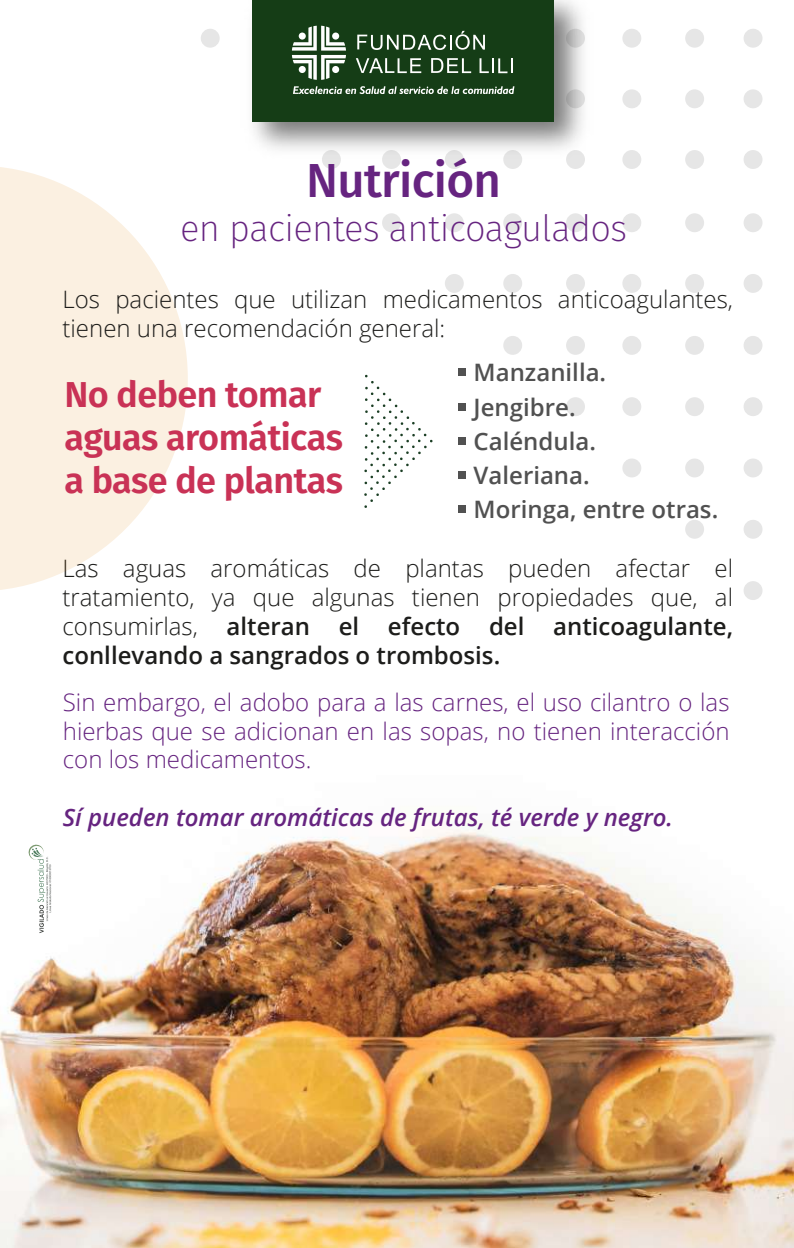
<style>
.page{position:relative;width:794px;height:1248px;background:#fff}
.page>*{position:absolute;margin:0;border:0;box-sizing:border-box;transform-origin:0 0}
.t1{font:500 47.6px "Fira Sans";letter-spacing:-.015em;color:#662480}
.t2{font:200 36.4px "Fira Sans";letter-spacing:-.015em;color:#662480}
.t3{font:600 36px/43.2px "Fira Sans";letter-spacing:-.015em;color:#c93256}
.t4{font:300 24px/28.8px "Open Sans";color:#1d1d1b;text-align:justify}
.t5{font:300 24px/28.8px "Open Sans";color:#662480;text-align:justify}
.t6{font:600 24px/34px "Open Sans";color:#515151}
.t7{font:italic 600 24px "Open Sans";color:#662480}
.s1{font-weight:600}
</style>
<div class="page">
<img style="left:0;top:821px;width:794px;height:426px">
<svg style="left:28px;top:843px;width:23px;height:90px"></svg>
<div style="left:743px;top:29px;width:19px;height:19px;background:#e6e6e6;border-radius:50%"></div>
<div style="left:685px;top:29px;width:19px;height:19px;background:#e6e6e6;border-radius:50%"></div>
<div style="left:622px;top:29px;width:19px;height:19px;background:#e6e6e6;border-radius:50%"></div>
<div style="left:201px;top:29px;width:19px;height:19px;background:#e6e6e6;border-radius:50%"></div>
<div style="left:743px;top:89px;width:19px;height:19px;background:#e6e6e6;border-radius:50%"></div>
<div style="left:685px;top:89px;width:19px;height:19px;background:#e6e6e6;border-radius:50%"></div>
<div style="left:622px;top:89px;width:19px;height:19px;background:#e6e6e6;border-radius:50%"></div>
<div style="left:743px;top:150px;width:19px;height:19px;background:#e6e6e6;border-radius:50%"></div>
<div style="left:685px;top:150px;width:19px;height:19px;background:#e6e6e6;border-radius:50%"></div>
<div style="left:622px;top:150px;width:19px;height:19px;background:#e6e6e6;border-radius:50%"></div>
<div style="left:566px;top:150px;width:19px;height:19px;background:#e6e6e6;border-radius:50%"></div>
<div style="left:503px;top:150px;width:19px;height:19px;background:#e6e6e6;border-radius:50%"></div>
<div style="left:445px;top:150px;width:19px;height:19px;background:#e6e6e6;border-radius:50%"></div>
<div style="left:382px;top:150px;width:19px;height:19px;background:#e6e6e6;border-radius:50%"></div>
<div style="left:322px;top:150px;width:19px;height:19px;background:#e6e6e6;border-radius:50%"></div>
<div style="left:743px;top:213px;width:19px;height:19px;background:#e6e6e6;border-radius:50%"></div>
<div style="left:685px;top:213px;width:19px;height:19px;background:#e6e6e6;border-radius:50%"></div>
<div style="left:622px;top:213px;width:19px;height:19px;background:#e6e6e6;border-radius:50%"></div>
<div style="left:566px;top:213px;width:19px;height:19px;background:#e6e6e6;border-radius:50%"></div>
<div style="left:503px;top:213px;width:19px;height:19px;background:#e6e6e6;border-radius:50%"></div>
<div style="left:445px;top:213px;width:19px;height:19px;background:#e6e6e6;border-radius:50%"></div>
<div style="left:382px;top:213px;width:19px;height:19px;background:#e6e6e6;border-radius:50%"></div>
<div style="left:743px;top:274px;width:19px;height:19px;background:#e6e6e6;border-radius:50%"></div>
<div style="left:685px;top:274px;width:19px;height:19px;background:#e6e6e6;border-radius:50%"></div>
<div style="left:622px;top:274px;width:19px;height:19px;background:#e6e6e6;border-radius:50%"></div>
<div style="left:566px;top:274px;width:19px;height:19px;background:#e6e6e6;border-radius:50%"></div>
<div style="left:503px;top:274px;width:19px;height:19px;background:#e6e6e6;border-radius:50%"></div>
<div style="left:445px;top:274px;width:19px;height:19px;background:#e6e6e6;border-radius:50%"></div>
<div style="left:743px;top:336px;width:19px;height:19px;background:#e6e6e6;border-radius:50%"></div>
<div style="left:685px;top:336px;width:19px;height:19px;background:#e6e6e6;border-radius:50%"></div>
<div style="left:622px;top:336px;width:19px;height:19px;background:#e6e6e6;border-radius:50%"></div>
<div style="left:566px;top:336px;width:19px;height:19px;background:#e6e6e6;border-radius:50%"></div>
<div style="left:503px;top:336px;width:19px;height:19px;background:#e6e6e6;border-radius:50%"></div>
<div style="left:743px;top:397px;width:19px;height:19px;background:#e6e6e6;border-radius:50%"></div>
<div style="left:685px;top:397px;width:19px;height:19px;background:#e6e6e6;border-radius:50%"></div>
<div style="left:622px;top:397px;width:19px;height:19px;background:#e6e6e6;border-radius:50%"></div>
<div style="left:566px;top:397px;width:19px;height:19px;background:#e6e6e6;border-radius:50%"></div>
<div style="left:743px;top:458px;width:19px;height:19px;background:#e6e6e6;border-radius:50%"></div>
<div style="left:685px;top:458px;width:19px;height:19px;background:#e6e6e6;border-radius:50%"></div>
<div style="left:622px;top:458px;width:19px;height:19px;background:#e6e6e6;border-radius:50%"></div>
<div style="left:743px;top:520px;width:19px;height:18px;background:#e6e6e6;border-radius:50%"></div>
<div style="left:685px;top:520px;width:19px;height:18px;background:#e6e6e6;border-radius:50%"></div>
<div style="left:743px;top:581px;width:19px;height:19px;background:#e6e6e6;border-radius:50%"></div>
<img style="left:253px;top:0;width:332px;height:166px">
<div style="left:252px;top:0;width:302px;height:122px;background:#153d16"></div>
<svg style="left:357px;top:31px;width:128px;height:19px"></svg>
<svg style="left:356px;top:58px;width:65px;height:15px"></svg>
<svg style="left:431px;top:58px;width:40px;height:15px"></svg>
<svg style="left:479px;top:58px;width:33px;height:15px"></svg>
<svg style="left:293px;top:86px;width:221px;height:8px"></svg>
<svg style="left:292px;top:26px;width:54px;height:54px"></svg>
<svg style="left:0;top:167px;width:188px;height:423px;fill:#fbf0e1"></svg>
<div style="left:458px;top:368px;width:8px;height:8px;background:#515151"></div>
<div style="left:458px;top:403px;width:8px;height:7px;background:#515151"></div>
<div style="left:458px;top:437px;width:8px;height:7px;background:#515151"></div>
<div style="left:458px;top:471px;width:8px;height:8px;background:#515151"></div>
<div style="left:458px;top:505px;width:8px;height:7px;background:#515151"></div>
<svg style="left:364px;top:374px;width:69px;height:134px"></svg>
<h1 class="t1" style="left:306px;top:142px;width:196px">Nutrición</h1>
<h2 class="t2" style="left:180px;top:202px;width:448px">en pacientes anticoagulados</h2>
<p class="t4" style="left:63px;top:284px;width:672px">Los pacientes que utilizan medicamentos anticoagulantes, tienen una recomendación general:</p>
<h3 class="t3" style="left:64px;top:371px;width:280px">No deben tomar aguas aromáticas a base de plantas</h3>
<p class="t6" style="left:473px;top:355px;width:246px">Manzanilla.<br>Jengibre.<br>Caléndula.<br>Valeriana.<br>Moringa, entre otras.</p>
<p class="t4" style="left:63px;top:553px;width:672px">Las aguas aromáticas de plantas pueden afectar el tratamiento, ya que algunas tienen propiedades que, al consumirlas, <span class="s1">alteran el efecto del anticoagulante, conllevando a sangrados o trombosis.</span></p>
<p class="t5" style="left:63px;top:687px;width:668px">Sin embargo, el adobo para a las carnes, el uso cilantro o las hierbas que se adicionan en las sopas, no tienen interacción con los medicamentos.</p>
<p class="t7" style="left:63px;top:800px;width:611px">Sí pueden tomar aromáticas de frutas, té verde y negro.</p>
</div>
